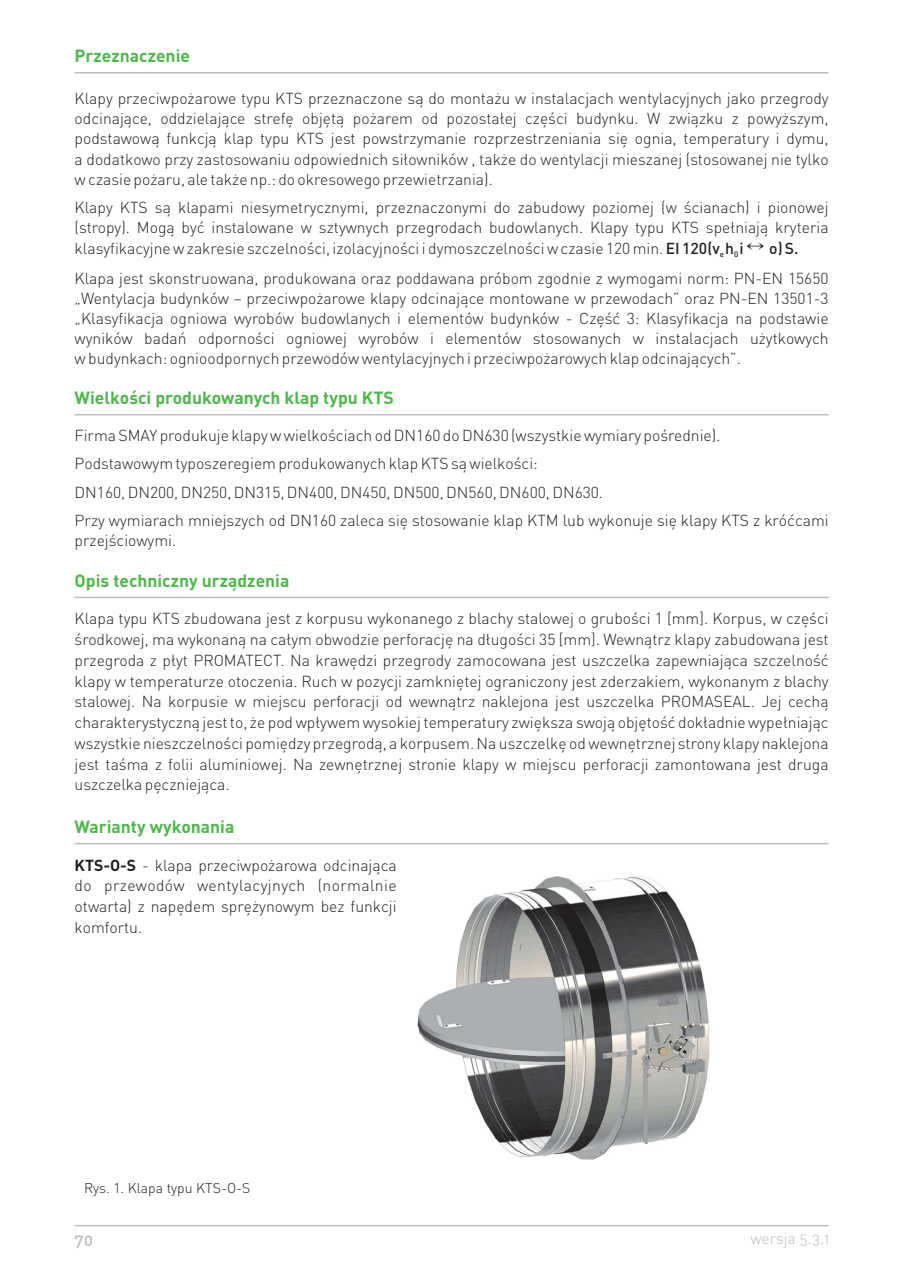
<style>
.page{position:relative;width:903px;height:1276px;background:#fff}
.page>*{position:absolute;margin:0;border:0;box-sizing:border-box;transform-origin:0 0}
.t1{font:700 17.5px "DIN Pro";color:#4cb848}
.t2{font:17.5px "DIN";color:#bcbdc0}
.t3{font:300 15.75px/20.7px "DIN Pro";color:#231f20;text-align:justify}
.t4{font:15.75px "DIN Light Alternate";color:#bcbdc0}
.t5{font:500 15.75px "DIN Pro";color:#231f20}
.t6{font:300 14px "DIN Pro";color:#231f20}
.t7{font:500 7.88px "DIN Pro";color:#231f20}
.s1{font-weight:500}
.s2{font-weight:700}
</style>
<div class="page">
<hr style="left:75px;top:1225px;width:754px;height:1px;background:#bcbdc0">
<hr style="left:75px;top:414px;width:754px;height:1px;background:#bcbdc0">
<hr style="left:75px;top:72px;width:754px;height:2px;background:#bcbdc0">
<hr style="left:75px;top:597px;width:754px;height:1px;background:#bcbdc0">
<hr style="left:75px;top:843px;width:754px;height:1px;background:#bcbdc0">
<img style="left:418px;top:876px;width:291px;height:283px">
<p class="t1" style="left:75px;top:50px;width:117px">Przeznaczenie</p>
<p class="t3" style="left:75px;top:90px;width:756px;line-height:20.1px">Klapy przeciwpo¿arowe typu KTS przeznaczone s¹ do monta¿u w instalacjach wentylacyjnych jako przegrody odcinaj¹ce, oddzielaj¹ce strefê objêt¹ po¿arem od pozosta³ej czêœci budynku. W zwi¹zku z powy¿szym, podstawow¹ funkcj¹ klap typu KTS jest powstrzymanie rozprzestrzeniania siê ognia, temperatury i dymu, a dodatkowo przy zastosowaniu odpowiednich si³owników , tak¿e do wentylacji mieszanej (stosowanej nie tylko w czasie po¿aru, ale tak¿e np.: do okresowego przewietrzania).</p>
<p class="t3" style="left:75px;top:199px;width:756px">Klapy KTS s¹ klapami niesymetrycznymi, przeznaczonymi do zabudowy poziomej (w œcianach) i pionowej (stropy). Mog¹ byæ instalowane w sztywnych przegrodach budowlanych. Klapy typu KTS spe³niaj¹ kryteria klasyfikacyjne w zakresie szczelnoœci, izolacyjnoœci i dymoszczelnoœci w czasie 120 min. <span class="s1">EI 120(v h i</span></p>
<p class="t5" style="left:769px;top:242px;width:31px">o) S.</p>
<p class="t7" style="left:720px;top:251px;width:6px">e</p>
<p class="t7" style="left:734px;top:251px;width:6px">0</p>
<p class="t3" style="left:75px;top:270px;width:756px;line-height:20.1px">Klapa jest skonstruowana, produkowana oraz poddawana próbom zgodnie z wymogami norm: PN-EN 15650 „Wentylacja budynków – przeciwpo¿arowe klapy odcinaj¹ce montowane w przewodach” oraz PN-EN 13501-3 „Klasyfikacja ogniowa wyrobów budowlanych i elementów budynków - Czêœæ 3: Klasyfikacja na podstawie wyników badañ odpornoœci ogniowej wyrobów i elementów stosowanych w instalacjach u¿ytkowych w budynkach: ognioodpornych przewodów wentylacyjnych i przeciwpo¿arowych klap odcinaj¹cych”.</p>
<p class="t1" style="left:75px;top:391px;width:321px">Wielkoœci produkowanych klap typu KTS</p>
<p class="t3" style="left:75px;top:423px;width:756px;line-height:28.2px;text-align:left">Firma SMAY produkuje klapy w wielkoœciach od DN160 do DN630 (wszystkie wymiary poœrednie).<br>Podstawowym typoszeregiem produkowanych klap KTS s¹ wielkoœci:<br>DN160, DN200, DN250, DN315, DN400, DN450, DN500, DN560, DN600, DN630.<br>Przy wymiarach mniejszych od DN160 zaleca siê stosowanie klap KTM lub wykonuje siê klapy KTS z króæcami</p>
<p class="t3" style="left:75px;top:532px;width:103px">przejœciowymi.</p>
<p class="t1" style="left:75px;top:574px;width:216px">Opis techniczny urz¹dzenia</p>
<p class="t3" style="left:75px;top:610px;width:756px">Klapa typu KTS zbudowana jest z korpusu wykonanego z blachy stalowej o gruboœci 1 [mm]. Korpus, w czêœci œrodkowej, ma wykonan¹ na ca³ym obwodzie perforacjê na d³ugoœci 35 [mm]. Wewn¹trz klapy zabudowana jest przegroda z p³yt PROMATECT. Na krawêdzi przegrody zamocowana jest uszczelka zapewniaj¹ca szczelnoœæ klapy w temperaturze otoczenia. Ruch w pozycji zamkniêtej ograniczony jest zderzakiem, wykonanym z blachy stalowej. Na korpusie w miejscu perforacji od wewn¹trz naklejona jest uszczelka PROMASEAL. Jej cech¹ charakterystyczn¹ jest to, ¿e pod wp³ywem wysokiej temperatury zwiêksza swoj¹ objêtoœæ dok³adnie wype³niaj¹c wszystkie nieszczelnoœci pomiêdzy przegrod¹, a korpusem. Na uszczelkê od wewnêtrznej strony klapy naklejona jest taœma z folii aluminiowej. Na zewnêtrznej stronie klapy w miejscu perforacji zamontowana jest druga uszczelka pêczniej¹ca.</p>
<p class="t1" style="left:75px;top:820px;width:161px">Warianty wykonania</p>
<p class="t3" style="left:75px;top:856px;width:324px"><span class="s2">KTS-O-S</span> - klapa przeciwpo¿arowa odcinaj¹ca do przewodów wentylacyjnych (normalnie otwarta) z napêdem sprê¿ynowym bez funkcji komfortu.</p>
<p class="t6" style="left:84px;top:1183px;width:168px">Rys. 1. Klapa typu KTS-O-S</p>
<p class="t2" style="left:75px;top:1233px;width:20px">70</p>
<p class="t4" style="left:750px;top:1233px;width:81px">wersja 5.3.1</p>
</div>
